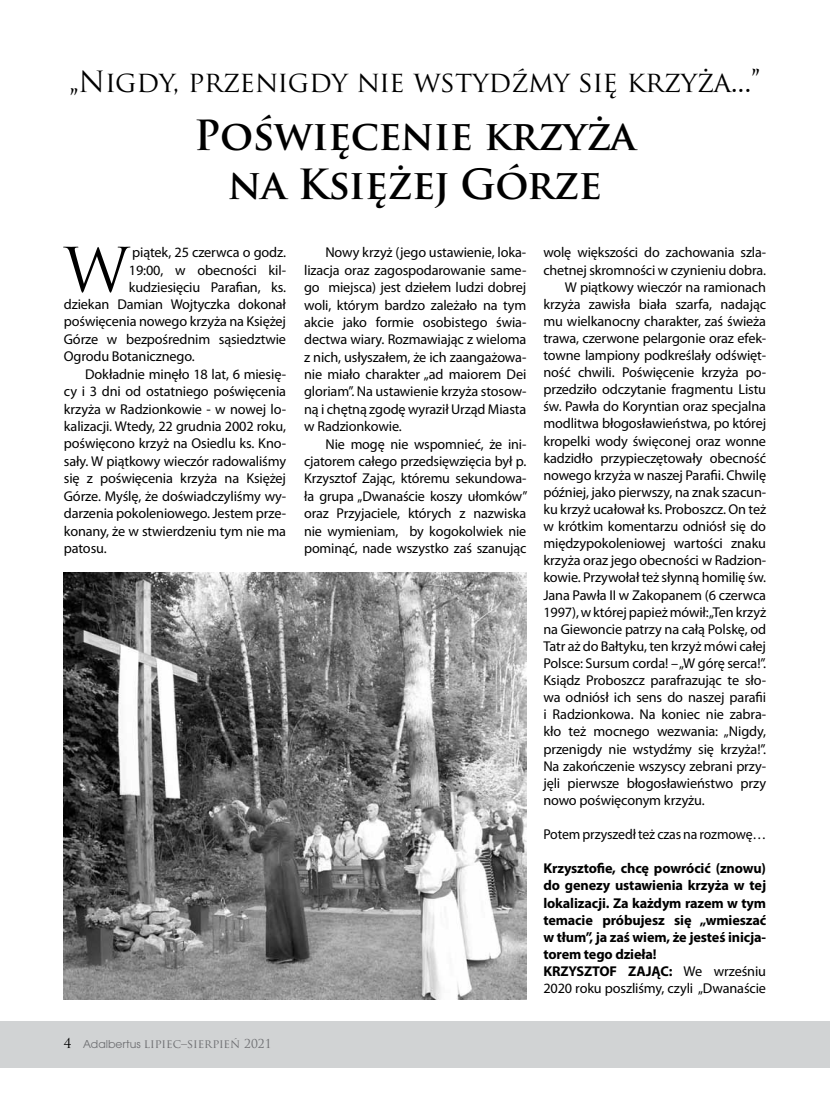
<style>
.page{position:relative;width:830px;height:1106px;background:#fff}
.page>*{position:absolute;margin:0;border:0;box-sizing:border-box;transform-origin:0 0}
.t1{font:59.7px "Trajan Pro";color:#000}
.t2{font:700 40.5px/49.5px "Trajan Pro";letter-spacing:-.01em;color:#000;text-align:center}
.t3{font:28.5px "Trajan Pro";letter-spacing:-.01em;color:#000}
.t4{font:14.25px/17.4px "Myriad Pro";letter-spacing:-.01em;color:#000;text-align:justify}
.t5{font:700 14.25px/17.1px "Myriad Pro";letter-spacing:-.01em;color:#000}
.t6{font:12px "Trajan Pro";color:#6d6e71}
.s1{font-weight:400}
.s2{font-size:13.5px;color:#000}
.s3{font-family:"Avant Gar Got Itc TEE"}
</style>
<div class="page">
<div style="left:0;top:1020px;width:829px;height:47px;background:#d1d3d4"></div>
<img style="left:64px;top:572px;width:462px;height:427px">
<h3 class="t3" style="left:70px;top:64px;width:691px">„Nigdy, przenigdy nie wstydźmy się krzyża...”</h3>
<h2 class="t2" style="left:194px;top:110px;width:443px">Poświęcenie krzyża na Księżej Górze</h2>
<h1 class="t1" style="left:64px;top:232px;width:67px">W</h1>
<p class="t4" style="left:132px;top:244px;width:155px">piątek, 25 czerwca o godz.</p>
<p class="t4" style="left:304px;top:244px;width:224px;text-indent:21px">Nowy krzyż (jego ustawienie, loka&shy;lizacja oraz zagospodarowanie same&shy;go miejsca) jest dziełem ludzi dobrej woli, którym bardzo zależało na tym akcie jako formie osobistego świa&shy;dectwa wiary. Rozmawiając z wieloma z nich, usłyszałem, że ich zaangażowa&shy;nie miało charakter „ad maiorem Dei gloriam”. Na ustawienie krzyża stosow&shy;ną i chętną zgodę wyraził Urząd Miasta w Radzionkowie.</p>
<p class="t4" style="left:304px;top:435px;width:225px;text-indent:21px">Nie mogę nie wspomnieć, że ini&shy;cjatorem całego przedsięwzięcia był p.<br>Krzysztof Zając, któremu sekundowa&shy;ła grupa „Dwanaście koszy ułomków” oraz Przyjaciele, których z nazwiska nie wymieniam, by kogokolwiek nie pominąć, nade wszystko zaś szanując</p>
<p class="t4" style="left:543px;top:244px;width:224px">wolę większości do zachowania szla-</p>
<p class="t4" style="left:543px;top:261px;width:224px">chetnej skromności w czynieniu dobra.</p>
<p class="t4" style="left:564px;top:278px;width:203px">W piątkowy wieczór na ramionach</p>
<p class="t4" style="left:543px;top:295px;width:224px">krzyża zawisła biała szarfa, nadając</p>
<p class="t4" style="left:543px;top:312px;width:224px">mu wielkanocny charakter, zaś świeża</p>
<p class="t4" style="left:543px;top:329px;width:224px">trawa, czerwone pelargonie oraz efek-</p>
<p class="t4" style="left:543px;top:346px;width:224px">towne lampiony podkreślały odświęt-</p>
<p class="t4" style="left:543px;top:363px;width:224px">ność chwili. Poświęcenie krzyża po-</p>
<p class="t4" style="left:543px;top:380px;width:224px">przedziło odczytanie fragmentu Listu</p>
<p class="t4" style="left:543px;top:397px;width:224px">św. Pawła do Koryntian oraz specjalna</p>
<p class="t4" style="left:543px;top:415px;width:224px">modlitwa błogosławieństwa, po której</p>
<p class="t4" style="left:543px;top:432px;width:224px">kropelki wody święconej oraz wonne</p>
<p class="t4" style="left:543px;top:449px;width:224px">kadzidło przypieczętowały obecność</p>
<p class="t4" style="left:543px;top:466px;width:224px">nowego krzyża w naszej Parafii. Chwilę</p>
<p class="t4" style="left:543px;top:483px;width:224px">później, jako pierwszy, na znak szacun-</p>
<p class="t4" style="left:543px;top:500px;width:224px">ku krzyż ucałował ks. Proboszcz. On też</p>
<p class="t4" style="left:543px;top:517px;width:224px">w krótkim komentarzu odniósł się do</p>
<p class="t4" style="left:543px;top:534px;width:224px">międzypokoleniowej wartości znaku</p>
<p class="t4" style="left:543px;top:551px;width:224px">krzyża oraz jego obecności w Radzion-</p>
<p class="t4" style="left:543px;top:568px;width:224px">kowie. Przywołał też słynną homilię św.</p>
<p class="t4" style="left:543px;top:586px;width:224px">Jana Pawła II w Zakopanem (6 czerwca</p>
<p class="t4" style="left:543px;top:603px;width:224px">1997), w której papież mówił: „Ten krzyż</p>
<p class="t4" style="left:543px;top:620px;width:224px">na Giewoncie patrzy na całą Polskę, od</p>
<p class="t4" style="left:543px;top:637px;width:224px">Tatr aż do Bałtyku, ten krzyż mówi całej</p>
<p class="t4" style="left:543px;top:654px;width:224px">Polsce: Sursum corda! – „W górę serca!”.</p>
<p class="t4" style="left:543px;top:671px;width:224px">Ksiądz Proboszcz parafrazując te sło-</p>
<p class="t4" style="left:543px;top:688px;width:224px">wa odniósł ich sens do naszej parafii</p>
<p class="t4" style="left:543px;top:705px;width:224px">i Radzionkowa. Na koniec nie zabra-</p>
<p class="t4" style="left:543px;top:722px;width:224px">kło też mocnego wezwania: „Nigdy,</p>
<p class="t4" style="left:543px;top:740px;width:224px">przenigdy nie wstydźmy się krzyża!”.</p>
<p class="t4" style="left:543px;top:757px;width:224px">Na zakończenie wszyscy zebrani przy-</p>
<p class="t4" style="left:543px;top:774px;width:224px">jęli pierwsze błogosławieństwo przy</p>
<p class="t4" style="left:543px;top:791px;width:163px">nowo poświęconym krzyżu.</p>
<p class="t4" style="left:543px;top:825px;width:224px">Potem przyszedł też czas na rozmowę…</p>
<p class="t5" style="left:543px;top:859px;width:224px">Krzysztofie, chcę powrócić (znowu) do genezy ustawienia krzyża w tej lokalizacji. Za każdym razem w tym temacie próbujesz się „wmieszać w tłum”, ja zaś wiem, że jesteś inicja&shy;torem tego dzieła!<br>KRZYSZTOF ZAJĄC: <span class="s1">We wrześniu<br>2020 roku poszliśmy, czyli „Dwanaście</span></p>
<p class="t4" style="left:129px;top:261px;width:158px">19:00, w obecności kil-</p>
<p class="t4" style="left:129px;top:278px;width:158px">kudziesięciu Parafian, ks.</p>
<p class="t4" style="left:64px;top:295px;width:224px">dziekan Damian Wojtyczka dokonał</p>
<p class="t4" style="left:64px;top:313px;width:224px">poświęcenia nowego krzyża na Księżej</p>
<p class="t4" style="left:64px;top:330px;width:224px">Górze w bezpośrednim sąsiedztwie</p>
<p class="t4" style="left:64px;top:347px;width:132px">Ogrodu Botanicznego.</p>
<p class="t4" style="left:85px;top:365px;width:202px">Dokładnie minęło 18 lat, 6 miesię-</p>
<p class="t4" style="left:64px;top:382px;width:224px">cy i 3 dni od ostatniego poświęcenia</p>
<p class="t4" style="left:64px;top:400px;width:224px">krzyża w Radzionkowie - w nowej lo-</p>
<p class="t4" style="left:64px;top:417px;width:224px">kalizacji. Wtedy, 22 grudnia 2002 roku,</p>
<p class="t4" style="left:64px;top:435px;width:224px">poświęcono krzyż na Osiedlu ks. Kno-</p>
<p class="t4" style="left:64px;top:452px;width:224px">sały. W piątkowy wieczór radowaliśmy</p>
<p class="t4" style="left:64px;top:469px;width:224px">się z poświęcenia krzyża na Księżej</p>
<p class="t4" style="left:64px;top:487px;width:224px">Górze. Myślę, że doświadczyliśmy wy-</p>
<p class="t4" style="left:64px;top:504px;width:224px">darzenia pokoleniowego. Jestem prze-</p>
<p class="t4" style="left:64px;top:522px;width:224px">konany, że w stwierdzeniu tym nie ma</p>
<p class="t4" style="left:64px;top:539px;width:44px">patosu.</p>
<p class="t6" style="left:64px;top:1035px;width:209px"><span class="s2">4</span> <span class="s3">Adalbertus</span> lipiec–sierpień 2021</p>
</div>
